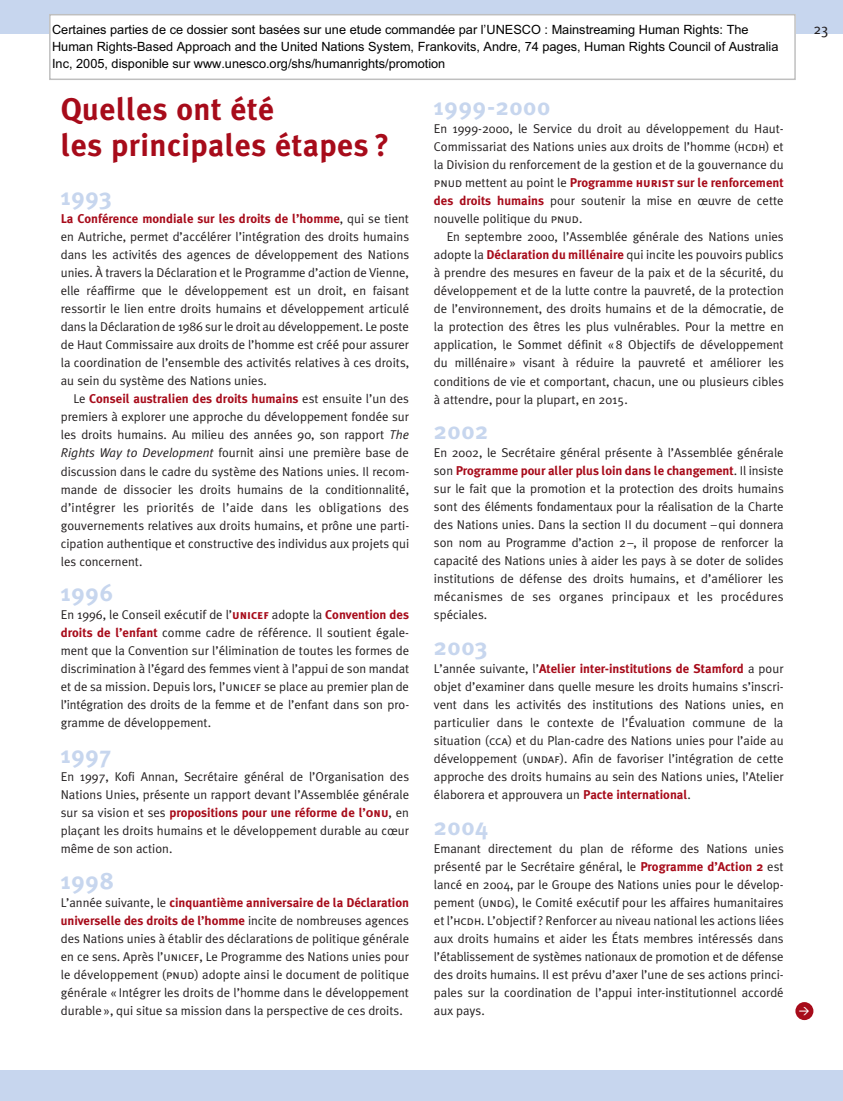
<style>
.page{position:relative;width:843px;height:1101px;background:#c7d6ee}
.page>*{position:absolute;margin:0;border:0;box-sizing:border-box;transform-origin:0 0}
.t1{font:700 31.5px/36px "Meta Plus";letter-spacing:.015em;color:#a70b1a}
.t2{font:700 24px "Meta Plus";letter-spacing:.025em;color:#c7d6ee}
.t3{font:18px "Eureka";color:#231f20}
.t4{font:12.75px/18px "Meta Plus Normal";color:#231f20;text-align:justify}
.t5{font:700 12.75px/18px "Meta Plus";color:#a70b1a}
.t6{font:12.75px/17px "Arial";color:#000}
.t7{font:500 10.5px "DIN";color:#fff}
.s1{font-family:"Meta Plus Normal";font-weight:400;color:#231f20}
.s2{font-style:italic}
.s3{font-family:"Meta Plus Bold Caps";color:#a70b1a}
.s4{font-family:"Meta Plus";font-weight:700;color:#a70b1a}
.s5{font-family:"Meta Plus Normal Caps"}
.s6{font-family:"Meta Plus Bold Caps";font-weight:400}
.s7{font-family:"Meta Plus Normal Caps";font-weight:400;color:#231f20}
</style>
<div class="page">
<div style="left:0;top:35px;width:843px;height:1035px;background:#fff"></div>
<div style="left:795px;top:1002px;width:18px;height:18px;background:#a70b1a;border-radius:50%"></div>
<div style="left:49px;top:14px;width:747px;height:66px;background:#fff"></div>
<div style="left:49px;top:14px;width:747px;height:66px;border:2px solid #bfbfbf"></div>
<p class="t6" style="left:52px;top:22px;width:698px">Certaines parties de ce dossier sont basées sur une etude commandée par l’UNESCO : Mainstreaming Human Rights: The</p>
<h3 class="t3" style="left:813px;top:23px;width:17px">23</h3>
<p class="t6" style="left:52px;top:39px;width:728px">Human Rights-Based Approach and the United Nations System, Frankovits, Andre, 74 pages, Human Rights Council of Australia<br>Inc, 2005, disponible sur www.unesco.org/shs/humanrights/promotion</p>
<h1 class="t1" style="left:61px;top:93px;width:330px">Quelles ont été<br>les principales étapes ?</h1>
<h2 class="t2" style="left:61px;top:187px;width:53px">1993</h2>
<p class="t5" style="left:61px;top:211px;width:350px">La Conférence mondiale sur les droits de l’homme<span class="s1">, qui se tient</span></p>
<p class="t4" style="left:61px;top:229px;width:350px">en Autriche, permet d’accélérer l’intégration des droits humains dans les activités des agences de développement des Nations unies. À travers la Déclaration et le Programme d’action de Vienne, elle réaffirme que le développement est un droit, en faisant ressortir le lien entre droits humains et développement articulé dans la Déclaration de 1986 sur le droit au développement. Le poste de Haut Commissaire aux droits de l’homme est créé pour assurer la coordination de l’ensemble des activités relatives à ces droits, au sein du système des Nations unies.</p>
<p class="t5" style="left:74px;top:391px;width:337px"><span class="s1">Le</span> Conseil australien des droits humains <span class="s1">est ensuite l’un des</span></p>
<p class="t4" style="left:61px;top:409px;width:350px">premiers à explorer une approche du développement fondée sur les droits humains. Au milieu des années 90, son rapport <span class="s2">The Rights Way to Development</span> fournit ainsi une première base de discussion dans le cadre du système des Nations unies. Il recom&shy;mande de dissocier les droits humains de la conditionnalité, d’intégrer les priorités de l’aide dans les obligations des gouvernements relatives aux droits humains, et prône une parti&shy;cipation authentique et constructive des individus aux projets qui les concernent.</p>
<h2 class="t2" style="left:61px;top:583px;width:54px">1996</h2>
<p class="t4" style="left:61px;top:607px;width:350px">En 1996, le Conseil exécutif de l’<span class="s3">unicef</span> adopte la <span class="s4">Convention des droits de l’enfant</span> comme cadre de référence. Il soutient égale&shy;ment que la Convention sur l’élimination de toutes les formes de discrimination à l’égard des femmes vient à l’appui de son mandat et de sa mission. Depuis lors, l’<span class="s5">unicef</span> se place au premier plan de l’intégration des droits de la femme et de l’enfant dans son pro&shy;gramme de développement.</p>
<h2 class="t2" style="left:61px;top:745px;width:52px">1997</h2>
<p class="t4" style="left:61px;top:769px;width:350px">En 1997, Kofi Annan, Secrétaire général de l’Organisation des<br>Nations Unies, présente un rapport devant l’Assemblée générale</p>
<p class="t5" style="left:61px;top:805px;width:350px"><span class="s1">sur sa vision et ses</span> propositions pour une réforme de l’<span class="s6">onu</span><span class="s1">, en</span></p>
<p class="t4" style="left:61px;top:823px;width:350px">plaçant les droits humains et le développement durable au cœur même de son action.</p>
<h2 class="t2" style="left:61px;top:871px;width:55px">1998</h2>
<p class="t5" style="left:61px;top:895px;width:350px"><span class="s1">L’année suivante, le</span> cinquantième anniversaire de la Déclaration universelle des droits de l’homme <span class="s1">incite de nombreuses agences</span></p>
<p class="t4" style="left:61px;top:931px;width:350px">des Nations unies à établir des déclarations de politique générale en ce sens. Après l’<span class="s5">unicef</span>, Le Programme des Nations unies pour le développement (<span class="s5">pnud</span>) adopte ainsi le document de politique générale « Intégrer les droits de l’homme dans le développement durable », qui situe sa mission dans la perspective de ces droits.</p>
<h2 class="t2" style="left:434px;top:97px;width:118px">1999-2000</h2>
<p class="t4" style="left:434px;top:121px;width:351px">En 1999-2000, le Service du droit au développement du Haut-Commissariat des Nations unies aux droits de l’homme (<span class="s5">hcdh</span>) et la Division du renforcement de la gestion et de la gouvernance du</p>
<p class="t5" style="left:434px;top:175px;width:351px"><span class="s7">pnud</span> <span class="s1">mettent au point le</span> Programme <span class="s6">hurist</span> sur le renforcement</p>
<p class="t4" style="left:434px;top:193px;width:351px"><span class="s4">des droits humains</span> pour soutenir la mise en œuvre de cette nouvelle politique du <span class="s5">pnud</span>.</p>
<p class="t4" style="left:434px;top:229px;width:351px;text-indent:13px">En septembre 2000, l’Assemblée générale des Nations unies adopte la <span class="s4">Déclaration du millénaire</span> qui incite les pouvoirs publics à prendre des mesures en faveur de la paix et de la sécurité, du développement et de la lutte contre la pauvreté, de la protection de l’environnement, des droits humains et de la démocratie, de la protection des êtres les plus vulnérables. Pour la mettre en application, le Sommet définit « 8 Objectifs de développement du millénaire » visant à réduire la pauvreté et améliorer les conditions de vie et comportant, chacun, une ou plusieurs cibles à attendre, pour la plupart, en 2015.</p>
<h2 class="t2" style="left:434px;top:421px;width:56px">2002</h2>
<p class="t4" style="left:434px;top:445px;width:351px">En 2002, le Secrétaire général présente à l’Assemblée générale</p>
<p class="t5" style="left:434px;top:463px;width:351px"><span class="s1">son</span> Programme pour aller plus loin dans le changement<span class="s1">. Il insiste</span></p>
<p class="t4" style="left:434px;top:481px;width:351px">sur le fait que la promotion et la protection des droits humains sont des éléments fondamentaux pour la réalisation de la Charte des Nations unies. Dans la section II du document – qui donnera son nom au Programme d’action 2–, il propose de renforcer la capacité des Nations unies à aider les pays à se doter de solides institutions de défense des droits humains, et d’améliorer les mécanismes de ses organes principaux et les procédures spéciales.</p>
<h2 class="t2" style="left:434px;top:637px;width:55px">2003</h2>
<p class="t5" style="left:434px;top:661px;width:351px"><span class="s1">L’année suivante, l’</span>Atelier inter-institutions de Stamford <span class="s1">a pour</span></p>
<p class="t4" style="left:434px;top:679px;width:351px">objet d’examiner dans quelle mesure les droits humains s’inscri&shy;vent dans les activités des institutions des Nations unies, en particulier dans le contexte de l’Évaluation commune de la situation (<span class="s5">cca</span>) et du Plan-cadre des Nations unies pour l’aide au développement (<span class="s5">undaf</span>). Afin de favoriser l’intégration de cette approche des droits humains au sein des Nations unies, l’Atelier élaborera et approuvera un <span class="s4">Pacte international</span>.</p>
<h2 class="t2" style="left:434px;top:817px;width:56px">2004</h2>
<p class="t4" style="left:434px;top:841px;width:351px">Emanant directement du plan de réforme des Nations unies présenté par le Secrétaire général, le <span class="s4">Programme d’Action 2</span> est lancé en 2004, par le Groupe des Nations unies pour le dévelop&shy;pement (<span class="s5">undg</span>), le Comité exécutif pour les affaires humanitaires et l’<span class="s5">hcdh</span>. L’objectif ? Renforcer au niveau national les actions liées aux droits humains et aider les États membres intéressés dans l’établissement de systèmes nationaux de promotion et de défense des droits humains. Il est prévu d’axer l’une de ses actions princi&shy;pales sur la coordination de l’appui inter-institutionnel accordé aux pays.</p>
<p class="t7" style="left:799px;top:1004px;width:12px">&gt;</p>
</div>
